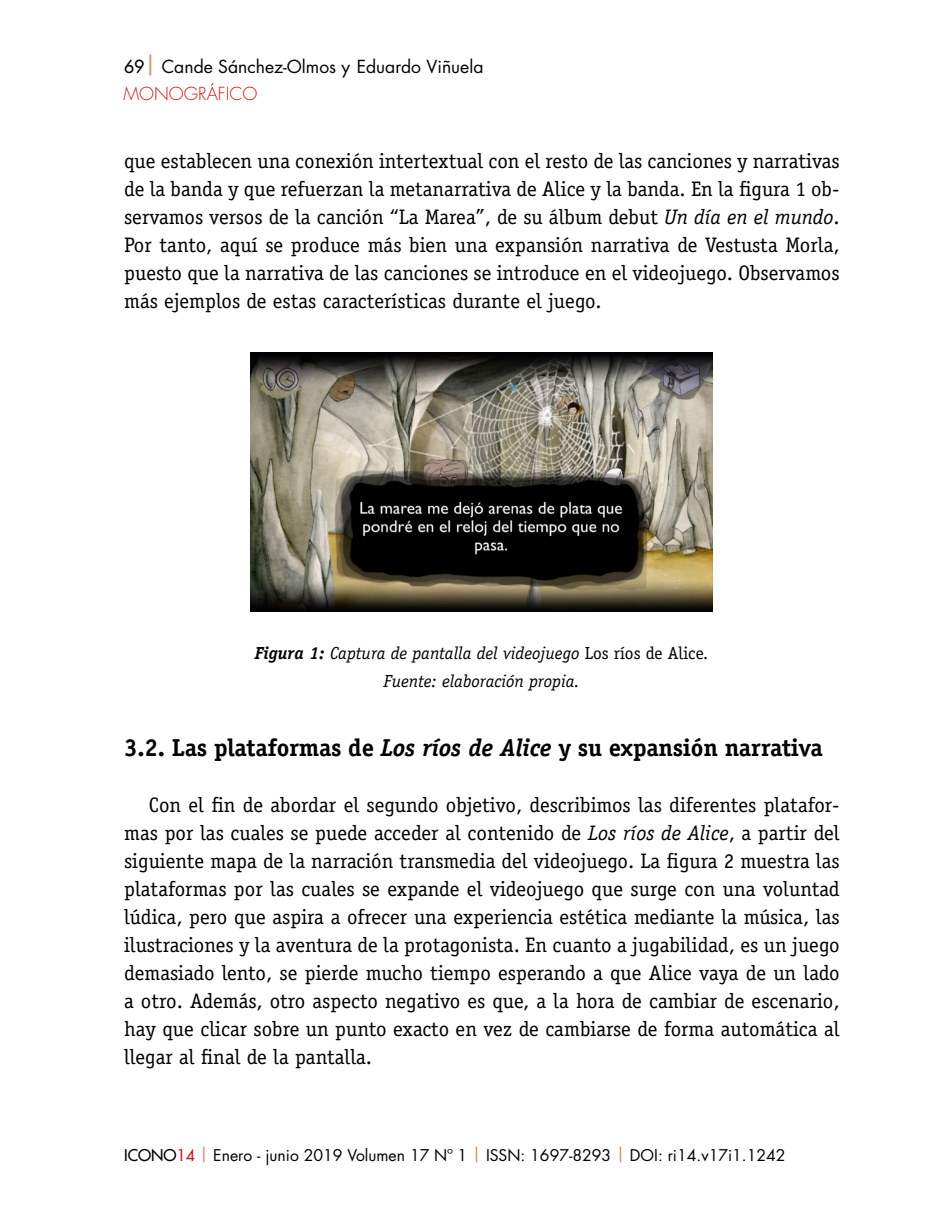
<style>
.page{position:relative;width:939px;height:1220px;background:#fff}
.page>*{position:absolute;margin:0;border:0;box-sizing:border-box;transform-origin:0 0}
.t1{font:700 24.5px "Officina Serif Std";letter-spacing:-.01em;color:#000}
.t2{font:21px/28px "Officina Serif Std";color:#000;text-align:justify}
.t3{font:italic 17.5px/28px "Officina Serif Std";color:#000;text-align:center}
.t4{font:17.5px/26.9px "Futura Std";color:#000}
.t5{font:15.75px "Futura Std";color:#000}
.s1{font-weight:500}
.s2{font-size:21px;color:#e17f63}
.s3{font-weight:300;color:#cd171a}
.s4{font-style:italic}
.s5{font-weight:700}
.s6{font-style:normal}
.s7{font-weight:500;color:#cd171a}
.s8{color:#e17f63}
</style>
<div class="page">
<img style="left:250px;top:352px;width:462px;height:260px">
<p class="t4" style="left:123px;top:53px;width:361px"><span class="s1">69</span><span class="s2">|</span> Cande Sánchez-Olmos y Eduardo Viñuela<br><span class="s3">MONOGRÁFICO</span></p>
<p class="t2" style="left:124px;top:147px;width:716px">que establecen una conexión intertextual con el resto de las canciones y narrativas de la banda y que refuerzan la metanarrativa de Alice y la banda. En la figura 1 ob&shy;servamos versos de la canción “La Marea”, de su álbum debut <span class="s4">Un día en el mundo</span>.<br>Por tanto, aquí se produce más bien una expansión narrativa de Vestusta Morla, puesto que la narrativa de las canciones se introduce en el videojuego. Observamos más ejemplos de estas características durante el juego.</p>
<p class="t3" style="left:255px;top:639px;width:455px"><span class="s5">Figura 1:</span> Captura de pantalla del videojuego <span class="s6">Los ríos de Alice</span>.<br>Fuente: elaboración propia.</p>
<p class="t1" style="left:124px;top:732px;width:699px">3.2. Las plataformas de <span class="s4">Los ríos de Alice</span> y su expansión narrativa</p>
<p class="t2" style="left:124px;top:791px;width:716px;text-indent:25px">Con el fin de abordar el segundo objetivo, describimos las diferentes platafor&shy;mas por las cuales se puede acceder al contenido de <span class="s4">Los ríos de Alice</span>, a partir del siguiente mapa de la narración transmedia del videojuego. La figura 2 muestra las plataformas por las cuales se expande el videojuego que surge con una voluntad lúdica, pero que aspira a ofrecer una experiencia estética mediante la música, las ilustraciones y la aventura de la protagonista. En cuanto a jugabilidad, es un juego demasiado lento, se pierde mucho tiempo esperando a que Alice vaya de un lado a otro. Además, otro aspecto negativo es que, a la hora de cambiar de escenario, hay que clicar sobre un punto exacto en vez de cambiarse de forma automática al llegar al final de la pantalla.</p>
<p class="t5" style="left:124px;top:1145px;width:662px"><span class="s1">ICONO</span><span class="s7">14</span> <span class="s8">|</span> Enero - junio 2019 Volumen 17 Nº 1 <span class="s8">|</span> ISSN: 1697-8293 <span class="s8">|</span> DOI: ri14.v17i1.1242</p>
</div>
